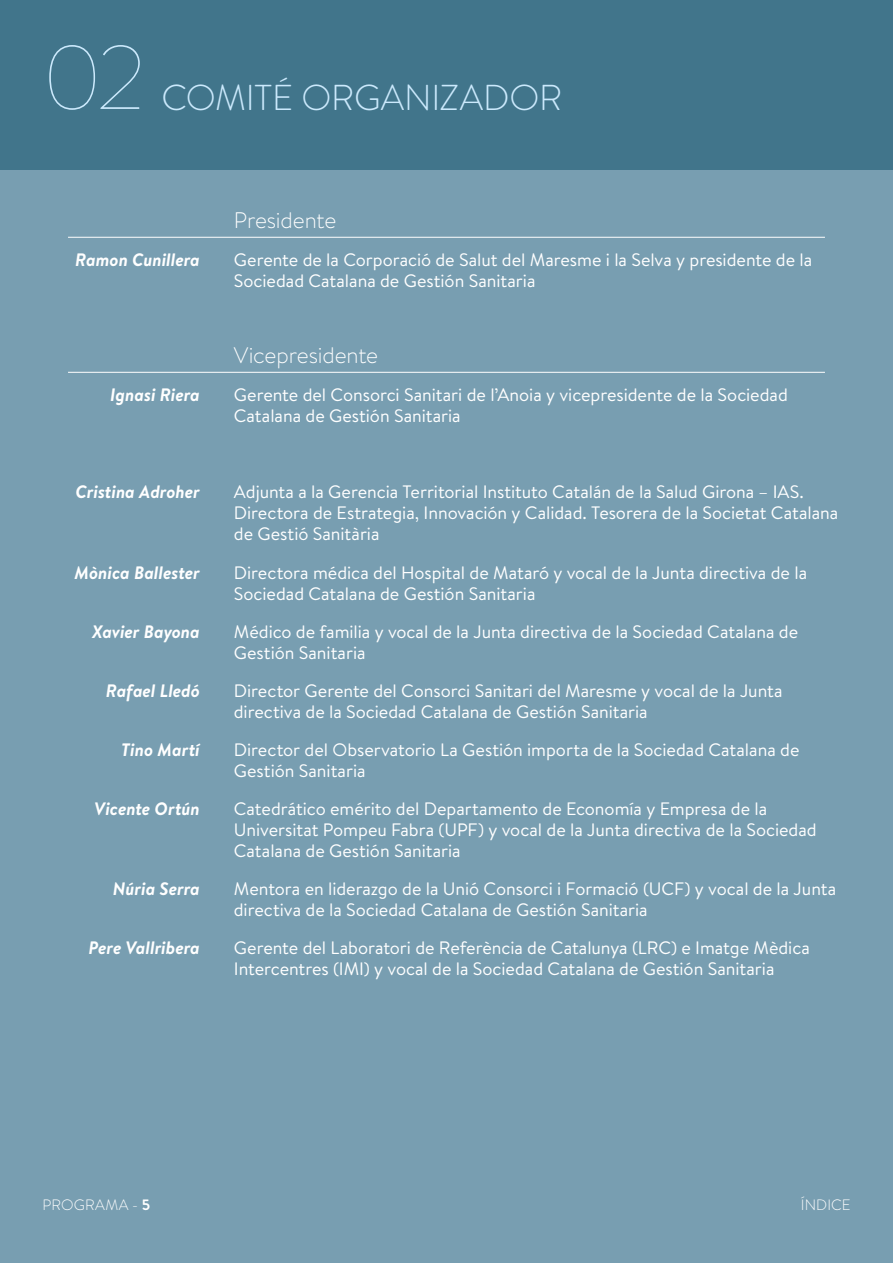
<style>
.page{position:relative;width:893px;height:1263px;background:#fff}
.page>*{position:absolute;margin:0;border:0;box-sizing:border-box;transform-origin:0 0}
.t1{font:100 90px "Brandon Text";color:#cbe9fc}
.t2{font:300 36px "Brandon Text";letter-spacing:-.01em;color:#cbe9fc}
.t3{font:300 22.5px "Brandon Text";letter-spacing:-.005em;color:#fff}
.t4{font:18px/21px "Brandon Text";letter-spacing:-.005em;color:#fff}
.t5{font:italic 700 18px "Brandon Text";color:#fff}
.t6{font:300 15px "Brandon Text";letter-spacing:.005em;color:#fff}
.s1{font-weight:700}
</style>
<div class="page">
<div style="left:0;top:0;width:893px;height:170px;background:#41758b"></div>
<div style="left:0;top:170px;width:893px;height:1093px;background:#789eb1"></div>
<hr style="left:68px;top:237px;width:757px;height:1px;background:#fff">
<hr style="left:68px;top:372px;width:757px;height:1px;background:#fff">
<h1 class="t1" style="left:43px;top:17px;width:105px">02</h1>
<h2 class="t2" style="left:162px;top:73px;width:402px">COMITÉ ORGANIZADOR</h2>
<p class="t3" style="left:234px;top:205px;width:104px">Presidente</p>
<p class="t5" style="left:75px;top:247px;width:126px">Ramon Cunillera</p>
<p class="t4" style="left:234px;top:249px;width:580px">Gerente de la Corporació de Salut del Maresme i la Selva y presidente de la<br>Sociedad Catalana de Gestión Sanitaria</p>
<p class="t3" style="left:234px;top:340px;width:146px">Vicepresidente</p>
<p class="t5" style="left:110px;top:382px;width:91px">Ignasi Riera</p>
<p class="t4" style="left:234px;top:384px;width:556px">Gerente del Consorci Sanitari de l’Anoia y vicepresidente de la Sociedad<br>Catalana de Gestión Sanitaria</p>
<p class="t5" style="left:76px;top:479px;width:126px">Cristina Adroher</p>
<p class="t4" style="left:234px;top:481px;width:606px">Adjunta a la Gerencia Territorial Instituto Catalán de la Salud Girona – IAS.<br>Directora de Estrategia, Innovación y Calidad. Tesorera de la Societat Catalana de Gestió Sanitària</p>
<p class="t5" style="left:75px;top:559px;width:127px">Mònica Ballester</p>
<p class="t4" style="left:234px;top:561px;width:575px">Directora médica del Hospital de Mataró y vocal de la Junta directiva de la<br>Sociedad Catalana de Gestión Sanitaria</p>
<p class="t5" style="left:92px;top:619px;width:109px">Xavier Bayona</p>
<p class="t4" style="left:234px;top:620px;width:566px">Médico de familia y vocal de la Junta directiva de la Sociedad Catalana de<br>Gestión Sanitaria</p>
<p class="t5" style="left:106px;top:678px;width:95px">Rafael Lledó</p>
<p class="t4" style="left:234px;top:679px;width:550px">Director Gerente del Consorci Sanitari del Maresme y vocal de la Junta directiva de la Sociedad Catalana de Gestión Sanitaria</p>
<p class="t5" style="left:121px;top:737px;width:80px">Tino Martí</p>
<p class="t4" style="left:234px;top:738px;width:567px">Director del Observatorio La Gestión importa de la Sociedad Catalana de<br>Gestión Sanitaria</p>
<p class="t5" style="left:94px;top:796px;width:107px">Vicente Ortún</p>
<p class="t4" style="left:234px;top:797px;width:584px">Catedrático emérito del Departamento de Economía y Empresa de la<br>Universitat Pompeu Fabra (UPF) y vocal de la Junta directiva de la Sociedad<br>Catalana de Gestión Sanitaria</p>
<p class="t5" style="left:113px;top:876px;width:89px">Núria Serra</p>
<p class="t4" style="left:234px;top:877px;width:604px">Mentora en liderazgo de la Unió Consorci i Formació (UCF) y vocal de la Junta directiva de la Sociedad Catalana de Gestión Sanitaria</p>
<p class="t5" style="left:89px;top:935px;width:113px">Pere Vallribera</p>
<p class="t4" style="left:234px;top:936px;width:577px">Gerente del Laboratori de Referència de Catalunya (LRC) e Imatge Mèdica<br>Intercentres (IMI) y vocal de la Sociedad Catalana de Gestión Sanitaria</p>
<p class="t6" style="left:43px;top:1195px;width:109px">PROGRAMA - <span class="s1">5</span></p>
<p class="t6" style="left:801px;top:1195px;width:51px">ÍNDICE</p>
</div>
